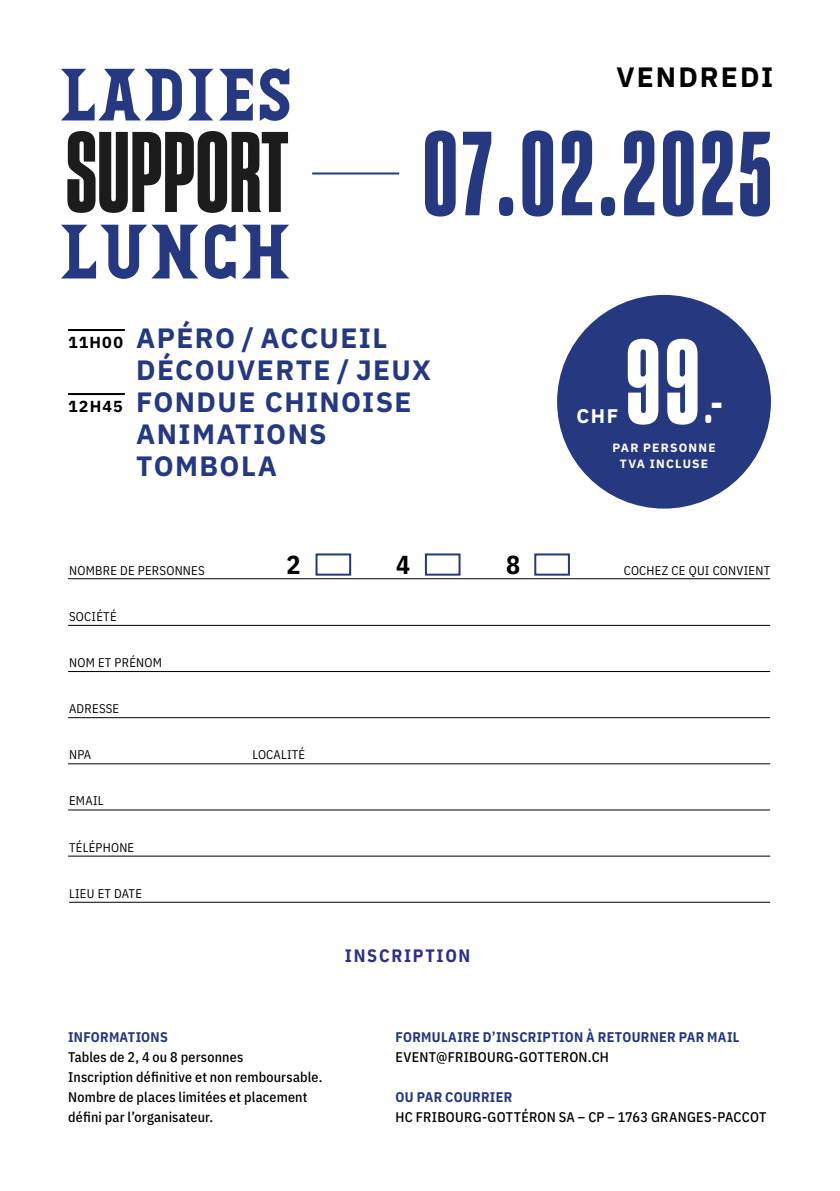
<style>
.page{position:relative;width:840px;height:1191px;background:#fff}
.page>*{position:absolute;margin:0;border:0;box-sizing:border-box;transform-origin:0 0}
.ALN{font:116px "Sharp Grotesk Bold 11";letter-spacing:.04em;color:#253880}
.ALN-2{font:115.8px "Sharp Grotesk Bold 11";color:#fff}
.ALN-3{font:48.2px "Sharp Grotesk Bold 11";color:#fff}
.LISTING{font:700 28px/32px "IBM Plex Sans";letter-spacing:.05em;color:#253880}
.INFOS{font:700 28px "IBM Plex Sans";letter-spacing:.075em;color:#000}
.t1{font:700 26px "IBM Plex Sans Cond";color:#000}
.ALN-4{font:700 19.8px "IBM Plex Sans";color:#fff}
.t2{font:700 18px "IBM Plex Sans Cond";letter-spacing:.095em;color:#2d2e87}
.Style_de_paragraphe_1{font:500 14px/20px "IBM Plex Sans Cond";letter-spacing:.015em;color:#000}
.infos{font:700 14px "IBM Plex Sans Cond";letter-spacing:.02em;color:#253880}
.t3{font:12.6px "IBM Plex Sans Cond";letter-spacing:.02em;color:#000}
.INFOS-2{font:700 12px "IBM Plex Sans";letter-spacing:.1em;color:#fff}
.s1{font-size:16px;color:#000}
</style>
<div class="page">
<hr style="left:68px;top:578px;width:701px;height:1px;background:#000">
<hr style="left:68px;top:625px;width:701px;height:1px;background:#000">
<hr style="left:68px;top:671px;width:701px;height:1px;background:#000">
<div style="left:556px;top:295px;width:214px;height:213px;background:#253880;border-radius:50%"></div>
<hr style="left:68px;top:717px;width:701px;height:1px;background:#000">
<hr style="left:68px;top:763px;width:701px;height:1px;background:#000">
<hr style="left:68px;top:809px;width:701px;height:1px;background:#000">
<hr style="left:68px;top:855px;width:701px;height:1px;background:#000">
<hr style="left:68px;top:329px;width:57px;height:2px;background:#000">
<hr style="left:68px;top:393px;width:57px;height:2px;background:#000">
<hr style="left:69px;top:902px;width:700px;height:1px;background:#000">
<div style="left:315px;top:553px;width:36px;height:22px;border:2px solid #253880"></div>
<div style="left:424px;top:553px;width:36px;height:22px;border:2px solid #253880"></div>
<div style="left:534px;top:553px;width:35px;height:22px;border:2px solid #253880"></div>
<svg style="left:61px;top:69px;width:121px;height:51px"></svg>
<svg style="left:188px;top:69px;width:25px;height:51px"></svg>
<svg style="left:219px;top:69px;width:34px;height:51px"></svg>
<svg style="left:260px;top:68px;width:29px;height:53px"></svg>
<svg style="left:67px;top:131px;width:221px;height:82px"></svg>
<svg style="left:61px;top:225px;width:137px;height:54px"></svg>
<svg style="left:205px;top:224px;width:30px;height:55px"></svg>
<svg style="left:242px;top:225px;width:47px;height:53px"></svg>
<hr style="left:312px;top:172px;width:87px;height:2px;background:#253880">
<p class="INFOS" style="left:616px;top:55px;width:158px">VENDREDI</p>
<p class="ALN" style="left:422px;top:102px;width:350px">07.02.2025</p>
<p class="LISTING" style="left:136px;top:320px;width:296px;text-indent:-68px"><span class="s1">11H00</span> APÉRO / ACCUEIL<br>DÉCOUVERTE / JEUX</p>
<p class="LISTING" style="left:136px;top:384px;width:277px;text-indent:-68px"><span class="s1">12H45</span> FONDUE CHINOISE<br>ANIMATIONS<br>TOMBOLA</p>
<p class="t3" style="left:69px;top:560px;width:137px">NOMBRE DE PERSONNES</p>
<p class="t1" style="left:286px;top:544px;width:16px">2</p>
<p class="t1" style="left:396px;top:544px;width:16px">4</p>
<p class="t1" style="left:505px;top:544px;width:16px">8</p>
<p class="t3" style="left:69px;top:606px;width:49px">SOCIÉTÉ</p>
<p class="t3" style="left:69px;top:652px;width:94px">NOM ET PRÉNOM</p>
<p class="t3" style="left:69px;top:699px;width:52px">ADRESSE</p>
<p class="t3" style="left:69px;top:745px;width:24px">NPA</p>
<p class="t3" style="left:252px;top:745px;width:54px">LOCALITÉ</p>
<p class="t3" style="left:69px;top:791px;width:36px">EMAIL</p>
<p class="t3" style="left:69px;top:837px;width:67px">TÉLÉPHONE</p>
<p class="t3" style="left:69px;top:883px;width:74px">LIEU ET DATE</p>
<p class="t2" style="left:345px;top:940px;width:127px">INSCRIPTION</p>
<p class="ALN-2" style="left:625px;top:310px;width:75px">99</p>
<p class="ALN-3" style="left:704px;top:376px;width:20px">.-</p>
<p class="INFOS-2" style="left:612px;top:438px;width:105px">PAR PERSONNE</p>
<p class="INFOS-2" style="left:619px;top:454px;width:90px">TVA INCLUSE</p>
<p class="ALN-4" style="left:576px;top:400px;width:44px">CHF</p>
<p class="t3" style="left:623px;top:560px;width:148px">COCHEZ CE QUI CONVIENT</p>
<p class="infos" style="left:68px;top:1025px;width:101px">INFORMATIONS</p>
<p class="Style_de_paragraphe_1" style="left:68px;top:1045px;width:176px">Tables de 2, 4 ou 8 personnes</p>
<p class="Style_de_paragraphe_1" style="left:68px;top:1065px;width:256px">Inscription définitive et non remboursable.</p>
<p class="Style_de_paragraphe_1" style="left:68px;top:1085px;width:241px">Nombre de places limitées et placement défini par l’organisateur.</p>
<p class="infos" style="left:395px;top:1025px;width:345px">FORMULAIRE D’INSCRIPTION À RETOURNER PAR MAIL</p>
<p class="Style_de_paragraphe_1" style="left:395px;top:1045px;width:215px">EVENT@FRIBOURG-GOTTERON.CH</p>
<p class="infos" style="left:395px;top:1085px;width:118px">OU PAR COURRIER</p>
<p class="Style_de_paragraphe_1" style="left:395px;top:1105px;width:372px">HC FRIBOURG-GOTTÉRON SA – CP – 1763 GRANGES-PACCOT</p>
</div>
